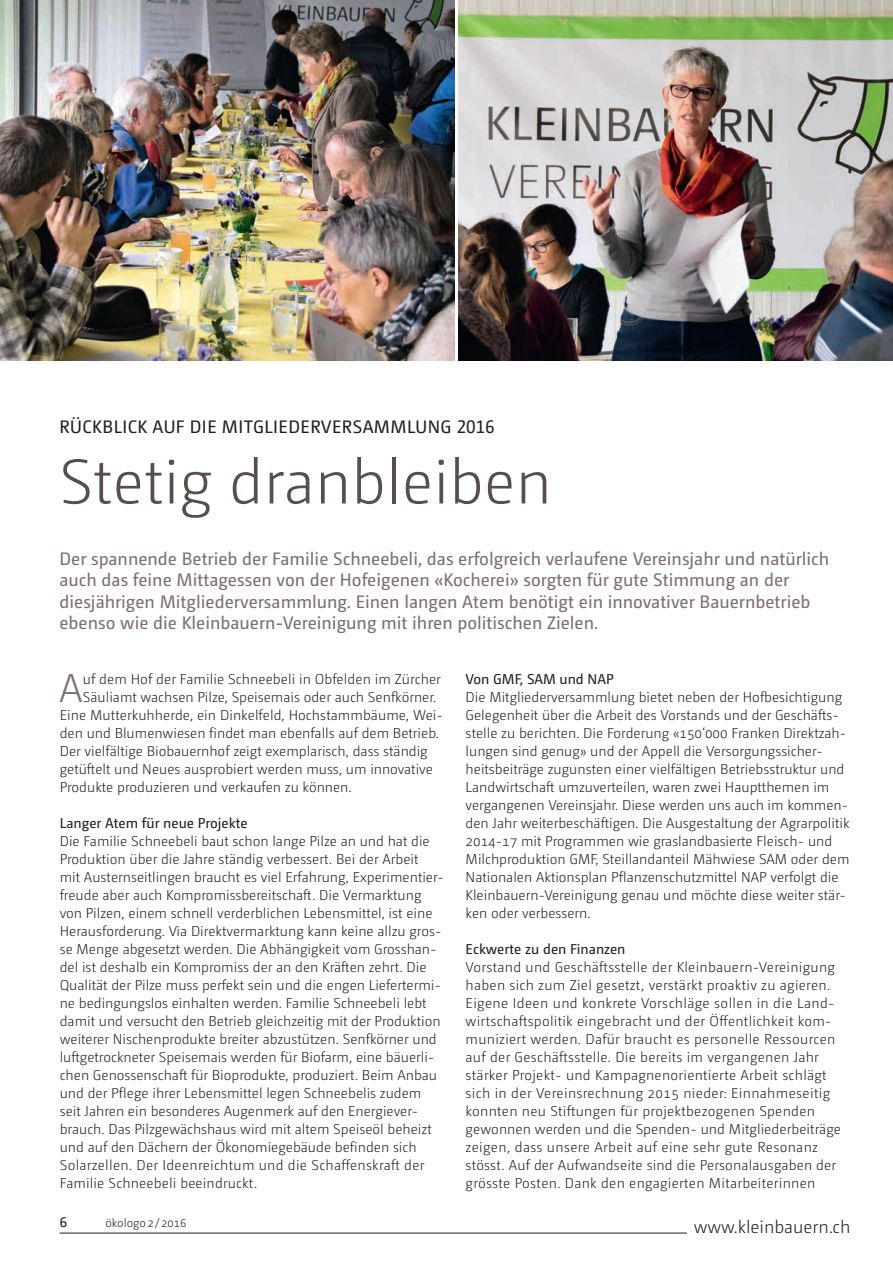
<style>
.page{position:relative;width:893px;height:1263px;background:#fff}
.page>*{position:absolute;margin:0;border:0;box-sizing:border-box;transform-origin:0 0}
.t1{font:300 63px "Camingo Dos Pro";color:#584e4b}
.t2{font:300 40.2px "Camingo Dos Pro";color:#7d6f6c}
.t3{font:18px/21.6px "Camingo Dos Pro";color:#7d6f6c}
.t4{font:18px "Camingo Dos Pro";letter-spacing:.025em;color:#231f20}
.t5{font:300 18px "Camingo Dos Pro";color:#231f20}
.t6{font:15px "Camingo Dos Pro";color:#231f20}
.t7{font:300 14.25px/18px "Camingo Dos Pro";color:#231f20}
.t8{font:300 14.25px/18px "Camingo Dos Pro";letter-spacing:.02em;color:#231f20}
.t9{font:14.25px "Camingo Dos Pro";color:#231f20}
.t10{font:300 12px "Camingo Dos Pro";color:#231f20}
</style>
<div class="page">
<hr style="left:60px;top:1233px;width:627px;height:1px;background:#231f20">
<img style="left:458px;top:0;width:434px;height:360px">
<img style="left:0;top:0;width:455px;height:360px">
<p class="t4" style="left:59px;top:416px;width:437px">RÜCKBLICK AUF DIE MITGLIEDERVERSAMMLUNG 2016</p>
<h1 class="t1" style="left:59px;top:445px;width:494px">Stetig dranbleiben</h1>
<p class="t3" style="left:59px;top:547px;width:771px">Der spannende Betrieb der Familie Schneebeli, das erfolgreich verlaufene Vereinsjahr und natürlich auch das feine Mittagessen von der Hofeigenen «Kocherei» sorgten für gute Stimmung an der diesjährigen Mitgliederversammlung. Einen langen Atem benötigt ein innovativer Bauernbetrieb ebenso wie die Kleinbauern-Vereinigung mit ihren politischen Zielen.</p>
<h2 class="t2" style="left:59px;top:665px;width:25px">A</h2>
<p class="t7" style="left:83px;top:670px;width:360px">uf dem Hof der Familie Schneebeli in Obfelden im Zürcher</p>
<p class="t7" style="left:83px;top:688px;width:355px">Säuliamt wachsen Pilze, Speisemais oder auch Senfkörner.</p>
<p class="t7" style="left:60px;top:706px;width:385px">Eine Mutterkuhherde, ein Dinkelfeld, Hochstammbäume, Wei-</p>
<p class="t7" style="left:60px;top:724px;width:381px">den und Blumenwiesen findet man ebenfalls auf dem Betrieb.</p>
<p class="t7" style="left:60px;top:742px;width:369px">Der vielfältige Biobauernhof zeigt exemplarisch, dass ständig</p>
<p class="t7" style="left:60px;top:760px;width:375px">getüftelt und Neues ausprobiert werden muss, um innovative</p>
<p class="t7" style="left:60px;top:778px;width:294px">Produkte produzieren und verkaufen zu können.</p>
<p class="t9" style="left:60px;top:815px;width:189px">Langer Atem für neue Projekte</p>
<p class="t7" style="left:60px;top:832px;width:386px">Die Familie Schneebeli baut schon lange Pilze an und hat die Produktion über die Jahre ständig verbessert. Bei der Arbeit<br>mit Austernseitlingen braucht es viel Erfahrung, Experimentier&shy;freude aber auch Kompromissbereitschaft. Die Vermarktung von Pilzen, einem schnell verderblichen Lebensmittel, ist eine Herausforderung. Via Direktvermarktung kann keine allzu gros&shy;se Menge abgesetzt werden. Die Abhängigkeit vom Grosshan&shy;del ist deshalb ein Kompromiss der an den Kräften zehrt. Die Qualität der Pilze muss perfekt sein und die engen Liefertermi&shy;ne bedingungslos einhalten werden. Familie Schneebeli lebt damit und versucht den Betrieb gleichzeitig mit der Produktion weiterer Nischenprodukte breiter abzustützen. Senfkörner und luftgetrockneter Speisemais werden für Biofarm, eine bäuerli&shy;chen Genossenschaft für Bioprodukte, produziert. Beim Anbau und der Pflege ihrer Lebensmittel legen Schneebelis zudem seit Jahren ein besonderes Augenmerk auf den Energiever&shy;brauch. Das Pilzgewächshaus wird mit altem Speiseöl beheizt und auf den Dächern der Ökonomiegebäude befinden sich Solarzellen. Der Ideenreichtum und die Schaffenskraft der Familie Schneebeli beeindruckt.</p>
<p class="t6" style="left:60px;top:1213px;width:9px">6</p>
<p class="t10" style="left:105px;top:1216px;width:83px">ökologo 2 / 2016</p>
<p class="t9" style="left:466px;top:671px;width:150px">Von GMF, SAM und NAP</p>
<p class="t7" style="left:466px;top:688px;width:385px">Die Mitgliederversammlung bietet neben der Hofbesichtigung Gelegenheit über die Arbeit des Vorstands und der Geschäfts&shy;stelle zu berichten. Die Forderung «150‘000 Franken Direktzah&shy;lungen sind genug» und der Appell die Versorgungssicher&shy;heitsbeiträge zugunsten einer vielfältigen Betriebsstruktur und Landwirtschaft umzuverteilen, waren zwei Hauptthemen im vergangenen Vereinsjahr. Diese werden uns auch im kommen&shy;den Jahr weiterbeschäftigen. Die Ausgestaltung der Agrarpolitik 2014-17 mit Programmen wie graslandbasierte Fleisch- und Milchproduktion GMF, Steillandanteil Mähwiese SAM oder dem Nationalen Aktionsplan Pflanzenschutzmittel NAP verfolgt die Kleinbauern-Vereinigung genau und möchte diese weiter stär&shy;ken oder verbessern.</p>
<p class="t9" style="left:466px;top:941px;width:161px">Eckwerte zu den Finanzen</p>
<p class="t8" style="left:466px;top:958px;width:377px">Vorstand und Geschäftsstelle der Kleinbauern-Vereinigung haben sich zum Ziel gesetzt, verstärkt proaktiv zu agieren.<br>Eigene Ideen und konkrete Vorschläge sollen in die Land&shy;wirtschaftspolitik eingebracht und der Öffentlichkeit kom&shy;muniziert werden. Dafür braucht es personelle Ressourcen auf der Geschäftsstelle. Die bereits im vergangenen Jahr stärker Projekt- und Kampagnenorientierte Arbeit schlägt sich in der Vereinsrechnung 2015 nieder: Einnahmeseitig konnten neu Stiftungen für projektbezogenen Spenden gewonnen werden und die Spenden- und Mitgliederbeiträge zeigen, dass unsere Arbeit auf eine sehr gute Resonanz stösst. Auf der Aufwandseite sind die Personalausgaben der grösste Posten. Dank den engagierten Mitarbeiterinnen</p>
<p class="t5" style="left:694px;top:1217px;width:158px">www.kleinbauern.ch</p>
</div>
